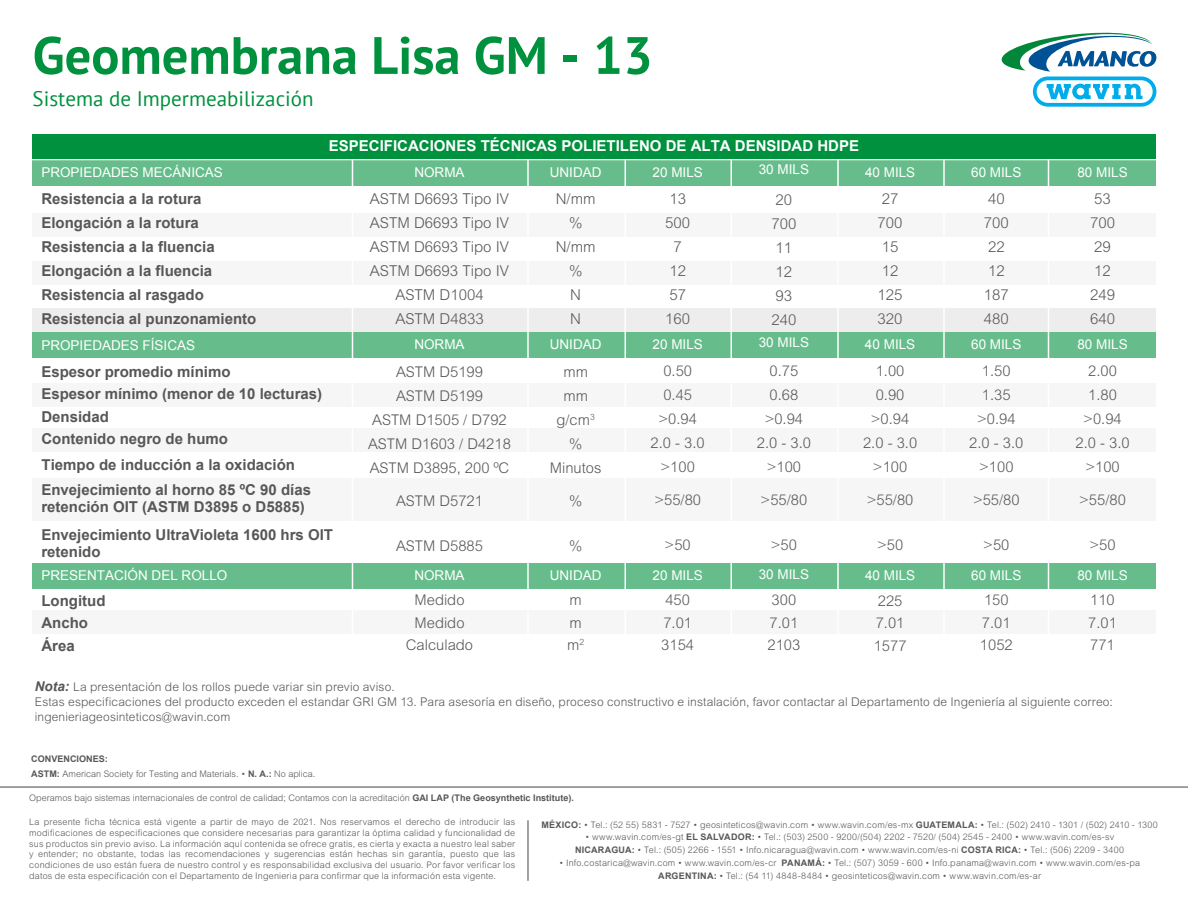
<style>
.page{position:relative;width:1188px;height:918px;background:#fff}
.page>*{position:absolute;margin:0;border:0;box-sizing:border-box;transform-origin:0 0}
.t1{font:700 52.5px "PT Sans";color:#00913e}
.t2{font:21px "PT Sans";color:#00913e}
.t3{font:700 15px/24px "Arial";color:#575756}
.t4{font:300 15px/24px "Arial MT Std";color:#575756}
.t5{font:700 15px "Arial";color:#fff}
.t6{font:300 14.7px/24px "Arial MT Std";color:#575756;text-align:center}
.t7{font:13.5px "Arial";color:#fff}
.t8{font:300 12px/15px "Arial MT Std";letter-spacing:.01em;color:#575756}
.t9{font:300 9px/10.8px "Arial MT Std";letter-spacing:.02em;color:#575756;text-align:center}
.t10{font:300 9px "Arial MT Std";color:#575756}
.t11{font:700 9px "Arial";color:#575756}
.s1{font-family:"Arial";font-weight:700;font-style:italic;font-size:13.5px}
.s2{font-family:"Arial";font-weight:700}
</style>
<div class="page">
<hr style="left:0;top:786px;width:1188px;height:2px;background:#575756">
<div style="left:32px;top:610px;width:1124px;height:24px;background:#f6f6f6"></div>
<div style="left:32px;top:383px;width:1124px;height:24px;background:#f6f6f6"></div>
<div style="left:32px;top:428px;width:1124px;height:24px;background:#f6f6f6"></div>
<div style="left:32px;top:478px;width:1124px;height:42px;background:#f6f6f6"></div>
<div style="left:32px;top:213px;width:1124px;height:24px;background:#f6f6f6"></div>
<div style="left:32px;top:261px;width:1124px;height:24px;background:#f6f6f6"></div>
<div style="left:32px;top:309px;width:1124px;height:23px;background:#ededed"></div>
<div style="left:32px;top:134px;width:1124px;height:26px;background:#00913e"></div>
<div style="left:32px;top:160px;width:1124px;height:26px;background:#66bd8b"></div>
<div style="left:32px;top:332px;width:1124px;height:26px;background:#66bd8b"></div>
<div style="left:32px;top:563px;width:1124px;height:26px;background:#66bd8b"></div>
<hr style="left:352px;top:160px;width:1px;height:510px;background:#fff">
<hr style="left:527px;top:160px;width:2px;height:510px;background:#fff">
<hr style="left:624px;top:160px;width:2px;height:510px;background:#fff">
<hr style="left:731px;top:160px;width:1px;height:510px;background:#fff">
<hr style="left:837px;top:160px;width:2px;height:510px;background:#fff">
<hr style="left:943px;top:160px;width:2px;height:510px;background:#fff">
<hr style="left:1048px;top:160px;width:1px;height:510px;background:#fff">
<hr style="left:29px;top:159px;width:1133px;height:2px;background:#fff">
<hr style="left:527px;top:820px;width:2px;height:61px;background:#575756">
<svg style="left:1001px;top:32px;width:156px;height:75px"></svg>
<h1 class="t1" style="left:33px;top:21px;width:622px">Geomembrana Lisa GM - 13</h1>
<h2 class="t2" style="left:33px;top:85px;width:282px">Sistema de Impermeabilización</h2>
<h3 class="t7" style="left:41px;top:163px;width:183px">PROPIEDADES MECÁNICAS</h3>
<h3 class="t5" style="left:329px;top:136px;width:532px">ESPECIFICACIONES TÉCNICAS POLIETILENO DE ALTA DENSIDAD HDPE</h3>
<h3 class="t7" style="left:550px;top:163px;width:53px">UNIDAD</h3>
<h3 class="t7" style="left:653px;top:163px;width:52px">20 MILS</h3>
<h3 class="t7" style="left:759px;top:161px;width:52px">30 MILS</h3>
<h3 class="t7" style="left:865px;top:163px;width:52px">40 MILS</h3>
<h3 class="t7" style="left:971px;top:163px;width:52px">60 MILS</h3>
<h3 class="t7" style="left:1077px;top:163px;width:52px">80 MILS</h3>
<h3 class="t7" style="left:414px;top:163px;width:52px">NORMA</h3>
<h3 class="t3" style="left:41px;top:188px;width:217px">Resistencia a la rotura<br>Elongación a la rotura<br>Resistencia a la fluencia<br>Elongación a la fluencia<br>Resistencia al rasgado<br>Resistencia al punzonamiento</h3>
<h3 class="t4" style="left:370px;top:187px;width:141px;text-align:center">ASTM D6693 Tipo IV<br>ASTM D6693 Tipo IV<br>ASTM D6693 Tipo IV<br>ASTM D6693 Tipo IV<br>ASTM D1004<br>ASTM D4833</h3>
<h3 class="t4" style="left:556px;top:187px;width:41px;text-align:center">N/mm %<br>N/mm %<br>N<br>N</h3>
<h3 class="t4" style="left:665px;top:187px;width:27px;text-align:center">13<br>500<br>7<br>12<br>57<br>160</h3>
<h3 class="t4" style="left:771px;top:188px;width:27px">20<br>700<br>11<br>12<br>93<br>240</h3>
<h3 class="t4" style="left:878px;top:187px;width:27px">27<br>700<br>15<br>12<br>125<br>320</h3>
<h3 class="t4" style="left:984px;top:187px;width:27px">40<br>700<br>22<br>12<br>187<br>480</h3>
<h3 class="t4" style="left:1090px;top:187px;width:27px">53<br>700<br>29<br>12<br>249<br>640</h3>
<h3 class="t7" style="left:41px;top:336px;width:155px">PROPIEDADES FÍSICAS</h3>
<h3 class="t7" style="left:414px;top:336px;width:52px">NORMA</h3>
<h3 class="t7" style="left:550px;top:336px;width:53px">UNIDAD</h3>
<h3 class="t7" style="left:653px;top:336px;width:52px">20 MILS</h3>
<h3 class="t7" style="left:759px;top:333px;width:52px">30 MILS</h3>
<h3 class="t7" style="left:865px;top:336px;width:52px">40 MILS</h3>
<h3 class="t7" style="left:971px;top:336px;width:52px">60 MILS</h3>
<h3 class="t7" style="left:1077px;top:336px;width:52px">80 MILS</h3>
<h3 class="t3" style="left:41px;top:361px;width:282px;line-height:22.5px">Espesor promedio mínimo<br>Espesor mínimo (menor de 10 lecturas)<br>Densidad<br>Contenido negro de humo</h3>
<h3 class="t3" style="left:41px;top:452px;width:271px;line-height:25.5px">Tiempo de inducción a la oxidación<br>Envejecimiento al horno 85 ºC 90 días</h3>
<h3 class="t3" style="left:41px;top:493px;width:293px;line-height:28.5px">retención OIT (ASTM D3895 o D5885)<br>Envejecimiento UltraVioleta 1600 hrs OIT</h3>
<h3 class="t3" style="left:41px;top:540px;width:61px">retenido</h3>
<h3 class="t7" style="left:41px;top:566px;width:188px">PRESENTACIÓN DEL ROLLO</h3>
<h3 class="t6" style="left:368px;top:360px;width:144px">ASTM D5199<br>ASTM D5199<br>ASTM D1505 / D792<br>ASTM D1603 / D4218<br>ASTM D3895, 200 ºC</h3>
<h3 class="t6" style="left:396px;top:489px;width:89px">ASTM D5721</h3>
<h3 class="t6" style="left:396px;top:534px;width:89px">ASTM D5885</h3>
<h3 class="t6" style="left:550px;top:360px;width:53px">mm mm g/cm<sup>3 </sup>%<br>Minutos</h3>
<h3 class="t6" style="left:569px;top:489px;width:15px">%</h3>
<h3 class="t6" style="left:569px;top:534px;width:15px">%</h3>
<h3 class="t6" style="left:651px;top:359px;width:56px">0.50<br>0.45 &gt;0.94<br>2.0 - 3.0 &gt;100</h3>
<h3 class="t6" style="left:654px;top:488px;width:48px">&gt;55/80</h3>
<h3 class="t6" style="left:665px;top:533px;width:28px">&gt;50</h3>
<h3 class="t6" style="left:757px;top:359px;width:56px">0.75<br>0.68 &gt;0.94<br>2.0 - 3.0 &gt;100</h3>
<h3 class="t6" style="left:761px;top:488px;width:48px">&gt;55/80</h3>
<h3 class="t6" style="left:771px;top:533px;width:28px">&gt;50</h3>
<h3 class="t6" style="left:863px;top:359px;width:56px">1.00<br>0.90 &gt;0.94<br>2.0 - 3.0 &gt;100</h3>
<h3 class="t6" style="left:867px;top:488px;width:48px">&gt;55/80</h3>
<h3 class="t6" style="left:877px;top:533px;width:28px">&gt;50</h3>
<h3 class="t6" style="left:969px;top:359px;width:56px">1.50<br>1.35 &gt;0.94<br>2.0 - 3.0 &gt;100</h3>
<h3 class="t6" style="left:973px;top:488px;width:48px">&gt;55/80</h3>
<h3 class="t6" style="left:983px;top:533px;width:28px">&gt;50</h3>
<h3 class="t6" style="left:1075px;top:359px;width:56px">2.00<br>1.80 &gt;0.94<br>2.0 - 3.0 &gt;100</h3>
<h3 class="t6" style="left:1079px;top:488px;width:48px">&gt;55/80</h3>
<h3 class="t6" style="left:1089px;top:533px;width:28px">&gt;50</h3>
<h3 class="t7" style="left:414px;top:566px;width:52px">NORMA</h3>
<h3 class="t7" style="left:550px;top:566px;width:53px">UNIDAD</h3>
<h3 class="t7" style="left:653px;top:566px;width:52px">20 MILS</h3>
<h3 class="t7" style="left:759px;top:566px;width:52px">30 MILS</h3>
<h3 class="t7" style="left:865px;top:566px;width:52px">40 MILS</h3>
<h3 class="t7" style="left:971px;top:566px;width:52px">60 MILS</h3>
<h3 class="t7" style="left:1077px;top:566px;width:52px">80 MILS</h3>
<h3 class="t3" style="left:41px;top:590px;width:66px;line-height:22.5px">Longitud<br>Ancho<br>Área</h3>
<h3 class="t6" style="left:406px;top:589px;width:69px;line-height:22.5px">Medido<br>Medido<br>Calculado</h3>
<h3 class="t6" style="left:567px;top:589px;width:19px;line-height:22.5px;text-align:left">m m m<sup>2</sup></h3>
<h3 class="t6" style="left:661px;top:589px;width:34px;line-height:22.5px;text-align:left">450<br>7.01<br>3154</h3>
<h3 class="t6" style="left:768px;top:589px;width:34px;line-height:22.5px;text-align:left">300<br>7.01<br>2103</h3>
<h3 class="t6" style="left:874px;top:589px;width:34px;line-height:22.5px;text-align:left">225<br>7.01<br>1577</h3>
<h3 class="t6" style="left:980px;top:589px;width:34px;line-height:22.5px;text-align:left">150<br>7.01<br>1052</h3>
<h3 class="t6" style="left:1088px;top:589px;width:30px;line-height:22.5px;text-align:left">110<br>7.01<br>771</h3>
<p class="t8" style="left:35px;top:679px;width:1079px"><span class="s1">Nota:</span> La presentación de los rollos puede variar sin previo aviso.<br>Estas especificaciones del producto exceden el estandar GRI GM 13. Para asesoría en diseño, proceso constructivo e instalación, favor contactar al Departamento de Ingeniería al siguiente correo: ingenieriageosinteticos@wavin.com</p>
<p class="t11" style="left:31px;top:753px;width:78px">CONVENCIONES:</p>
<p class="t10" style="left:31px;top:769px;width:286px"><span class="s2">ASTM:</span> American Society for Testing and Materials. • <span class="s2">N. A.:</span> No aplica.</p>
<p class="t10" style="left:29px;top:793px;width:546px">Operamos bajo sistemas internacionales de control de calidad; Contamos con la acreditación <span class="s2">GAI LAP (The Geosynthetic Institute).</span></p>
<p class="t9" style="left:29px;top:817px;width:488px;text-align:justify">La presente ficha técnica está vigente a partir de mayo de 2021. Nos reservamos el derecho de introducir las modificaciones de especificaciones que considere necesarias para garantizar la óptima calidad y funcionalidad de sus productos sin previo aviso. La información aquí contenida se ofrece gratis, es cierta y exacta a nuestro leal saber y entender; no obstante, todas las recomendaciones y sugerencias están hechas sin garantía, puesto que las condiciones de uso están fuera de nuestro control y es responsabilidad exclusiva del usuario. Por favor verificar los datos de esta especificación con el Departamento de Ingenieria para confirmar que la información esta vigente.</p>
<p class="t9" style="left:541px;top:819px;width:618px"><span class="s2">MÉXICO:</span> • Tel.: (52 55) 5831 - 7527 • geosinteticos@wavin.com • www.wavin.com/es-mx <span class="s2">GUATEMALA:</span> • Tel.: (502) 2410 - 1301 / (502) 2410 - 1300</p>
<p class="t9" style="left:575px;top:831px;width:551px;line-height:12.8px">• www.wavin.com/es-gt <span class="s2">EL SALVADOR:</span> • Tel.: (503) 2500 - 9200/(504) 2202 - 7520/ (504) 2545 - 2400 • www.wavin.com/es-sv<br><span class="s2">NICARAGUA:</span> • Tel.: (505) 2266 - 1551 • Info.nicaragua@wavin.com • www.wavin.com/es-ni <span class="s2">COSTA RICA:</span> • Tel.: (506) 2209 - 3400</p>
<p class="t9" style="left:559px;top:856px;width:583px;line-height:12.8px">• Info.costarica@wavin.com • www.wavin.com/es-cr <span class="s2">PANAMÁ:</span> • Tel.: (507) 3059 - 600 • Info.panama@wavin.com • www.wavin.com/es-pa<br><span class="s2">ARGENTINA:</span> • Tel.: (54 11) 4848-8484 • geosinteticos@wavin.com • www.wavin.com/es-ar</p>
</div>
